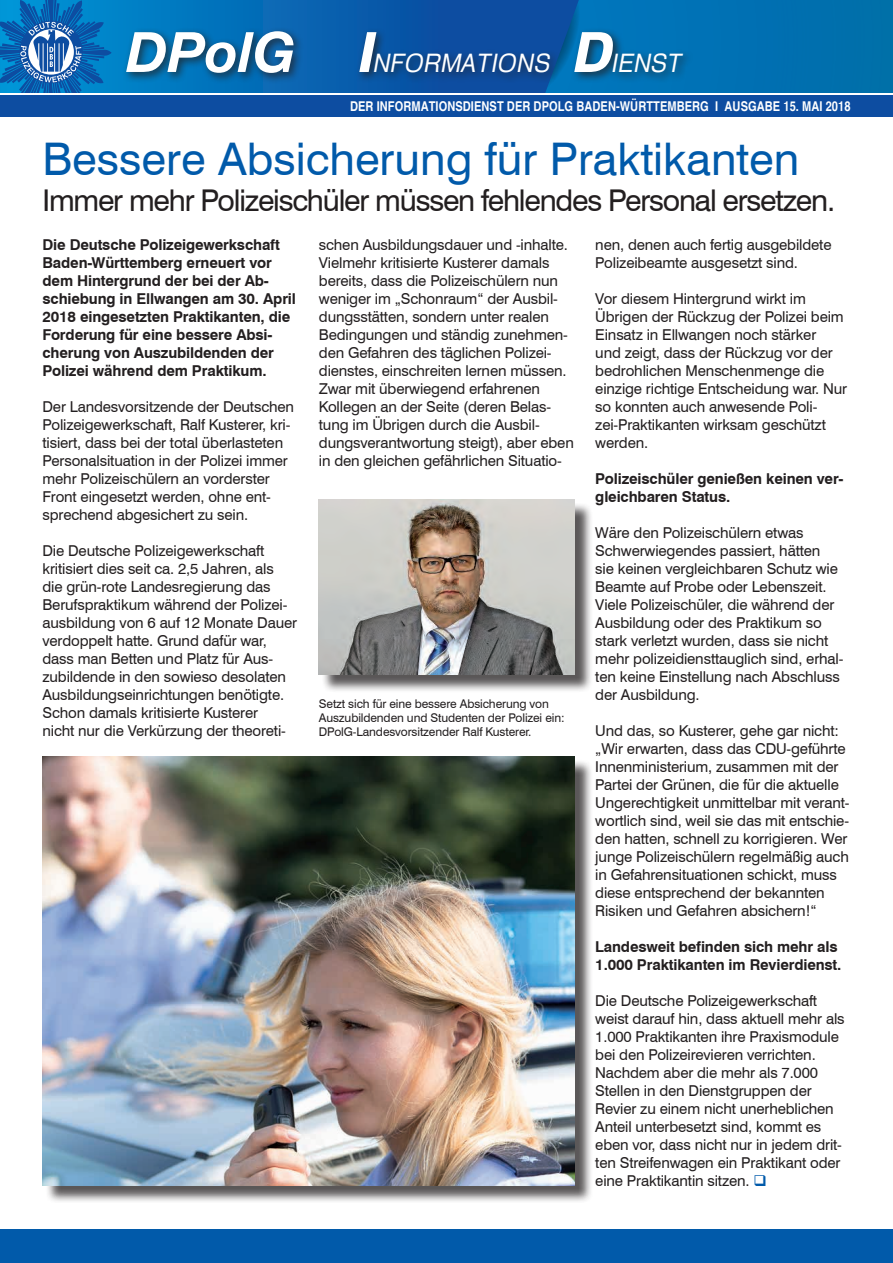
<style>
.page{position:relative;width:893px;height:1263px;background:#fff}
.page>*{position:absolute;margin:0;border:0;box-sizing:border-box;transform-origin:0 0}
.t1{font:45px "Swiss 721 BT";color:#015aaa}
.t2{font:30px "Swiss 721 BT";letter-spacing:-.04em;color:#231f20}
.t3{font:italic 25.5px "Heldustry FT";letter-spacing:.04em;color:#fff;scale:.92 1}
.t4{font:15px/18px "Swiss 721 BT";letter-spacing:-.01em;color:#231f20}
.t5{font:700 15px/18px "Swiss 721 BT";letter-spacing:-.01em;color:#231f20}
.t6{font:700 condensed 13.5px "Helvetica";letter-spacing:.005em;color:#fff}
.t7{font:12px/14.4px "Swiss 721 BT";letter-spacing:-.01em;color:#231f20}
.s1{font-weight:900;font-size:55.5px}
.s2{color:#015aaa}
</style>
<div class="page">
<div style="left:0;top:1229px;width:893px;height:34px;background:#015aaa"></div>
<div style="left:0;top:0;width:893px;height:94px;background:#0070b1"></div>
<svg style="left:112px;top:0;width:471px;height:94px"></svg>
<svg style="left:0;top:0;width:112px;height:94px;background:#237bbe"></svg>
<div style="left:122px;top:27px;width:182px;height:57px;background:#231f20;opacity:.75"></div>
<svg style="left:126px;top:31px;width:167px;height:42px"></svg>
<div style="left:0;top:95px;width:893px;height:21px;background:#0d4da1"></div>
<div style="left:355px;top:27px;width:338px;height:56px;background:#231f20;opacity:.75"></div>
<div style="left:45px;top:759px;width:548px;height:445px;background:#231f20;opacity:.75"></div>
<img style="left:43px;top:757px;width:531px;height:428px">
<div style="left:321px;top:502px;width:272px;height:190px;background:#231f20;opacity:.75"></div>
<img style="left:319px;top:500px;width:255px;height:174px">
<h3 class="t3" style="left:355px;top:48px;width:355px"><span class="s1">I</span>NFORMATIONS <span class="s1">D</span>IENST</h3>
<p class="t6" style="left:350px;top:98px;width:502px">DER INFORMATIONSDIENST DER DPOLG BADEN-WÜRTTEMBERG I AUSGABE 15. MAI 2018</p>
<h1 class="t1" style="left:43px;top:131px;width:758px">Bessere Absicherung für Praktikanten</h1>
<h2 class="t2" style="left:43px;top:182px;width:794px">Immer mehr Polizeischüler müssen fehlendes Personal ersetzen.</h2>
<p class="t5" style="left:43px;top:235px;width:255px">Die Deutsche Polizeigewerkschaft Baden-Württemberg erneuert vor dem Hintergrund der bei der Ab&shy;schiebung in Ellwangen am 30. April 2018 eingesetzten Praktikanten, die Forderung für eine bessere Absi&shy;cherung von Auszubildenden der Polizei während dem Praktikum.</p>
<p class="t4" style="left:43px;top:397px;width:253px">Der Landesvorsitzende der Deutschen Polizeigewerkschaft, Ralf Kusterer, kri&shy;tisiert, dass bei der total überlasteten Personalsituation in der Polizei immer mehr Polizeischülern an vorderster Front eingesetzt werden, ohne ent&shy;sprechend abgesichert zu sein.</p>
<p class="t4" style="left:43px;top:541px;width:256px">Die Deutsche Polizeigewerkschaft kritisiert dies seit ca. 2,5 Jahren, als die grün-rote Landesregierung das Berufspraktikum während der Polizei&shy;ausbildung von 6 auf 12 Monate Dauer verdoppelt hatte. Grund dafür war, dass man Betten und Platz für Aus&shy;zubildende in den sowieso desolaten Ausbildungseinrichtungen benötigte.<br>Schon damals kritisierte Kusterer<br>nicht nur die Verkürzung der theoreti-</p>
<p class="t4" style="left:319px;top:235px;width:256px">schen Ausbildungsdauer und -inhalte.<br>Vielmehr kritisierte Kusterer damals bereits, dass die Polizeischülern nun weniger im „Schonraum“ der Ausbil&shy;dungsstätten, sondern unter realen Bedingungen und ständig zunehmen&shy;den Gefahren des täglichen Polizei&shy;dienstes, einschreiten lernen müssen.<br>Zwar mit überwiegend erfahrenen Kollegen an der Seite (deren Belas&shy;tung im Übrigen durch die Ausbil&shy;dungsverantwortung steigt), aber eben in den gleichen gefährlichen Situatio-</p>
<p class="t4" style="left:595px;top:235px;width:238px">nen, denen auch fertig ausgebildete<br>Polizeibeamte ausgesetzt sind.</p>
<p class="t4" style="left:595px;top:289px;width:253px">Vor diesem Hintergrund wirkt im<br>Übrigen der Rückzug der Polizei beim<br>Einsatz in Ellwangen noch stärker<br>und zeigt, dass der Rückzug vor der bedrohlichen Menschenmenge die einzige richtige Entscheidung war. Nur so konnten auch anwesende Poli&shy;zei-Praktikanten wirksam geschützt werden.</p>
<p class="t5" style="left:595px;top:469px;width:250px">Polizeischüler genießen keinen ver&shy;gleichbaren Status.</p>
<p class="t4" style="left:595px;top:523px;width:250px">Wäre den Polizeischülern etwas Schwerwiegendes passiert, hätten<br>sie keinen vergleichbaren Schutz wie Beamte auf Probe oder Lebenszeit.<br>Viele Polizeischüler, die während der Ausbildung oder des Praktikum so stark verletzt wurden, dass sie nicht mehr polizeidiensttauglich sind, erhal&shy;ten keine Einstellung nach Abschluss der Ausbildung.</p>
<p class="t4" style="left:595px;top:721px;width:256px">Und das, so Kusterer, gehe gar nicht: „Wir erwarten, dass das CDU-geführte Innenministerium, zusammen mit der Partei der Grünen, die für die aktuelle Ungerechtigkeit unmittelbar mit verant&shy;wortlich sind, weil sie das mit entschie&shy;den hatten, schnell zu korrigieren. Wer junge Polizeischülern regelmäßig auch in Gefahrensituationen schickt, muss diese entsprechend der bekannten Risiken und Gefahren absichern!“</p>
<p class="t5" style="left:595px;top:937px;width:248px">Landesweit befinden sich mehr als<br>1.000 Praktikanten im Revierdienst.</p>
<p class="t4" style="left:595px;top:991px;width:251px">Die Deutsche Polizeigewerkschaft weist darauf hin, dass aktuell mehr als 1.000 Praktikanten ihre Praxismodule bei den Polizeirevieren verrichten.<br>Nachdem aber die mehr als 7.000<br>Stellen in den Dienstgruppen der Revier zu einem nicht unerheblichen Anteil unterbesetzt sind, kommt es eben vor, dass nicht nur in jedem drit&shy;ten Streifenwagen ein Praktikant oder eine Praktikantin sitzen. <span class="s2">❑</span></p>
<p class="t7" style="left:319px;top:696px;width:247px">Setzt sich für eine bessere Absicherung von<br>Auszubildenden und Studenten der Polizei ein:<br>DPolG-Landesvorsitzender Ralf Kusterer.</p>
</div>
